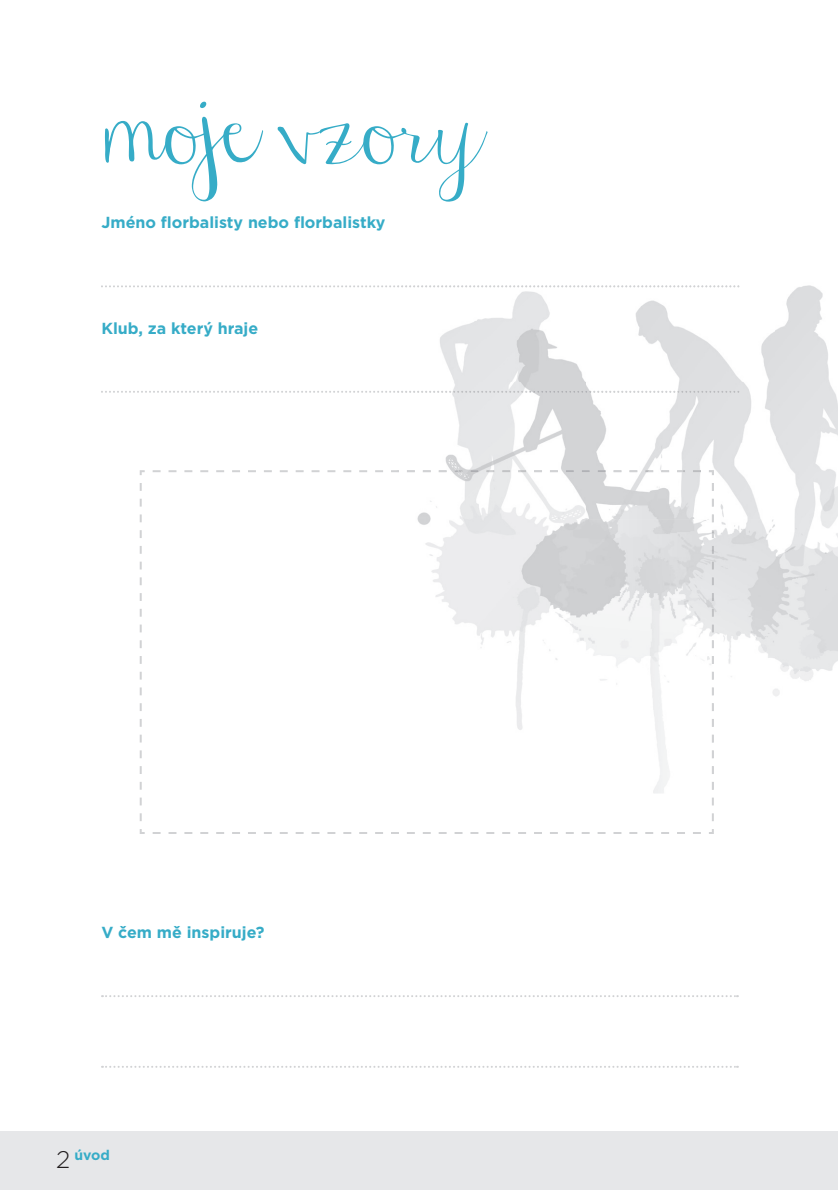
<style>
.page{position:relative;width:838px;height:1190px;background:#fff}
.page>*{position:absolute;margin:0;border:0;box-sizing:border-box;transform-origin:0 0}
.t1{font:92px "Janda Stylish Script";color:#36acc7}
.t2{font:700 16px "Gotham";color:#36acc7}
.t3{font:700 14px "Gotham";color:#36acc7}
.s1{font-weight:300;font-size:24px;color:#231f20}
</style>
<div class="page">
<div style="left:0;top:1130px;width:838px;height:59px;background:#e6e7e9"></div>
<svg style="left:140px;top:470px;width:574px;height:364px"></svg>
<svg style="left:101px;top:285px;width:294px;height:2px"></svg>
<svg style="left:101px;top:391px;width:294px;height:2px"></svg>
<svg style="left:102px;top:995px;width:633px;height:2px"></svg>
<svg style="left:102px;top:1066px;width:633px;height:1px"></svg>
<img style="left:397px;top:285px;width:441px;height:508px">
<img style="left:712px;top:483px;width:2px;height:306px">
<img style="left:397px;top:470px;width:304px;height:2px">
<svg style="left:709px;top:470px;width:5px;height:5px"></svg>
<img style="left:637px;top:285px;width:98px;height:2px">
<img style="left:637px;top:391px;width:98px;height:2px">
<h1 class="t1" style="left:101px;top:56px;width:382px">moje vzory</h1>
<p class="t2" style="left:101px;top:211px;width:286px">Jméno florbalisty nebo florbalistky</p>
<p class="t2" style="left:101px;top:317px;width:158px">Klub, za který hraje</p>
<p class="t2" style="left:101px;top:921px;width:165px">V čem mě inspiruje?</p>
<p class="t3" style="left:56px;top:1146px;width:55px"><span class="s1">2</span> úvod</p>
</div>
